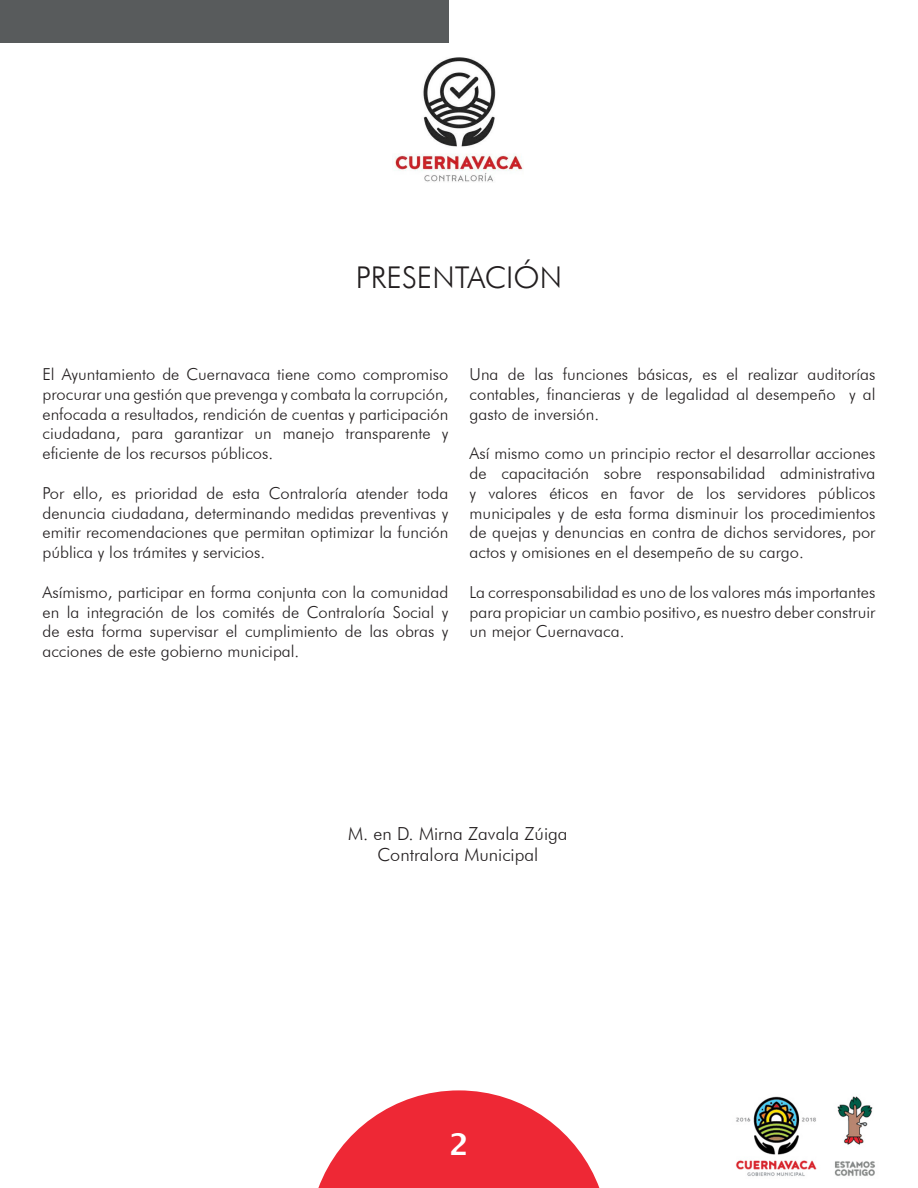
<style>
.page{position:relative;width:918px;height:1188px;background:#fff}
.page>*{position:absolute;margin:0;border:0;box-sizing:border-box;transform-origin:0 0}
.t1{font:300 30px "Futura BT";color:#231f20}
.t2{font:600 30px "Lucida Sans";color:#fff}
.t3{font:300 18px "Futura BT";color:#231f20}
.t4{font:300 16.5px/19.8px "Futura BT";color:#231f20;text-align:justify}
</style>
<div class="page">
<div style="left:0;top:0;width:448px;height:43px;background:#585b5c"></div>
<svg style="left:318px;top:1090px;width:282px;height:98px"></svg>
<img style="left:395px;top:57px;width:128px;height:125px">
<img style="left:735px;top:1096px;width:140px;height:80px">
<p class="t1" style="left:356px;top:259px;width:208px">PRESENTACIÓN</p>
<p class="t4" style="left:43px;top:364px;width:407px">El Ayuntamiento de Cuernavaca tiene como compromiso procurar una gestión que prevenga y combata la corrupción, enfocada a resultados, rendición de cuentas y participación ciudadana, para garantizar un manejo transparente y eficiente de los recursos públicos.</p>
<p class="t4" style="left:43px;top:483px;width:407px">Por ello, es prioridad de esta Contraloría atender toda denuncia ciudadana, determinando medidas preventivas y emitir recomendaciones que permitan optimizar la función pública y los trámites y servicios.</p>
<p class="t4" style="left:43px;top:582px;width:407px">Asímismo, participar en forma conjunta con la comunidad en la integración de los comités de Contraloría Social y de esta forma supervisar el cumplimiento de las obras y acciones de este gobierno municipal.</p>
<p class="t4" style="left:470px;top:364px;width:407px">Una de las funciones básicas, es el realizar auditorías contables, financieras y de legalidad al desempeño y al gasto de inversión.</p>
<p class="t4" style="left:470px;top:443px;width:407px">Así mismo como un principio rector el desarrollar acciones de capacitación sobre responsabilidad administrativa y valores éticos en favor de los servidores públicos municipales y de esta forma disminuir los procedimientos de quejas y denuncias en contra de dichos servidores, por actos y omisiones en el desempeño de su cargo.</p>
<p class="t4" style="left:470px;top:582px;width:407px">La corresponsabilidad es uno de los valores más importantes para propiciar un cambio positivo, es nuestro deber construir un mejor Cuernavaca.</p>
<p class="t3" style="left:348px;top:822px;width:221px">M. en D. Mirna Zavala Zúiga</p>
<p class="t3" style="left:377px;top:844px;width:162px">Contralora Municipal</p>
<p class="t2" style="left:449px;top:1127px;width:21px">2</p>
</div>
